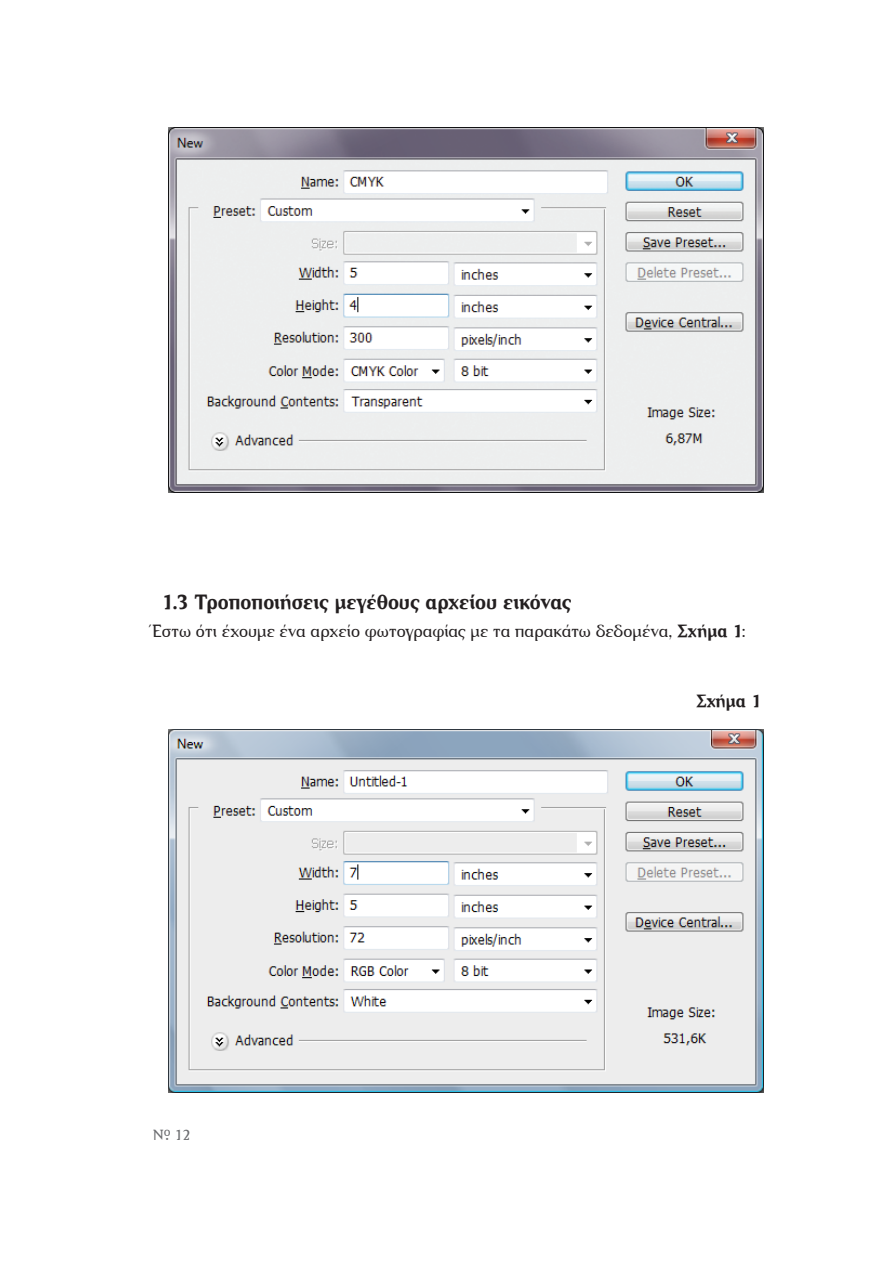
<style>
.page{position:relative;width:893px;height:1263px;background:#fff}
.page>*{position:absolute;margin:0;border:0;box-sizing:border-box;transform-origin:0 0}
.t1{font:300 21px "Cf Derrida";color:#231f20}
.text{font:300 18px "Cf Derrida";color:#231f20}
.t2{font:300 18px "Cf Derrida";color:#231f20}
.t3{font:300 15px "Cf Derrida";color:#6c6d70}
.s1{font-style:inherit}
</style>
<div class="page">
<img style="left:169px;top:128px;width:595px;height:365px">
<img style="left:169px;top:730px;width:595px;height:363px">
<p class="t1" style="left:162px;top:591px;width:412px">1.3 Τροποποιήσεις μεγέθους αρχείου εικόνας</p>
<p class="text" style="left:149px;top:621px;width:599px">Έστω ότι έχουμε ένα αρχείο φωτογραφίας με τα παρακάτω δεδομένα, <span class="s1">Σχήμα 1</span>:</p>
<p class="t3" style="left:153px;top:1127px;width:39px"># 12</p>
<p class="t2" style="left:696px;top:691px;width:67px">Σχήμα 1</p>
</div>
